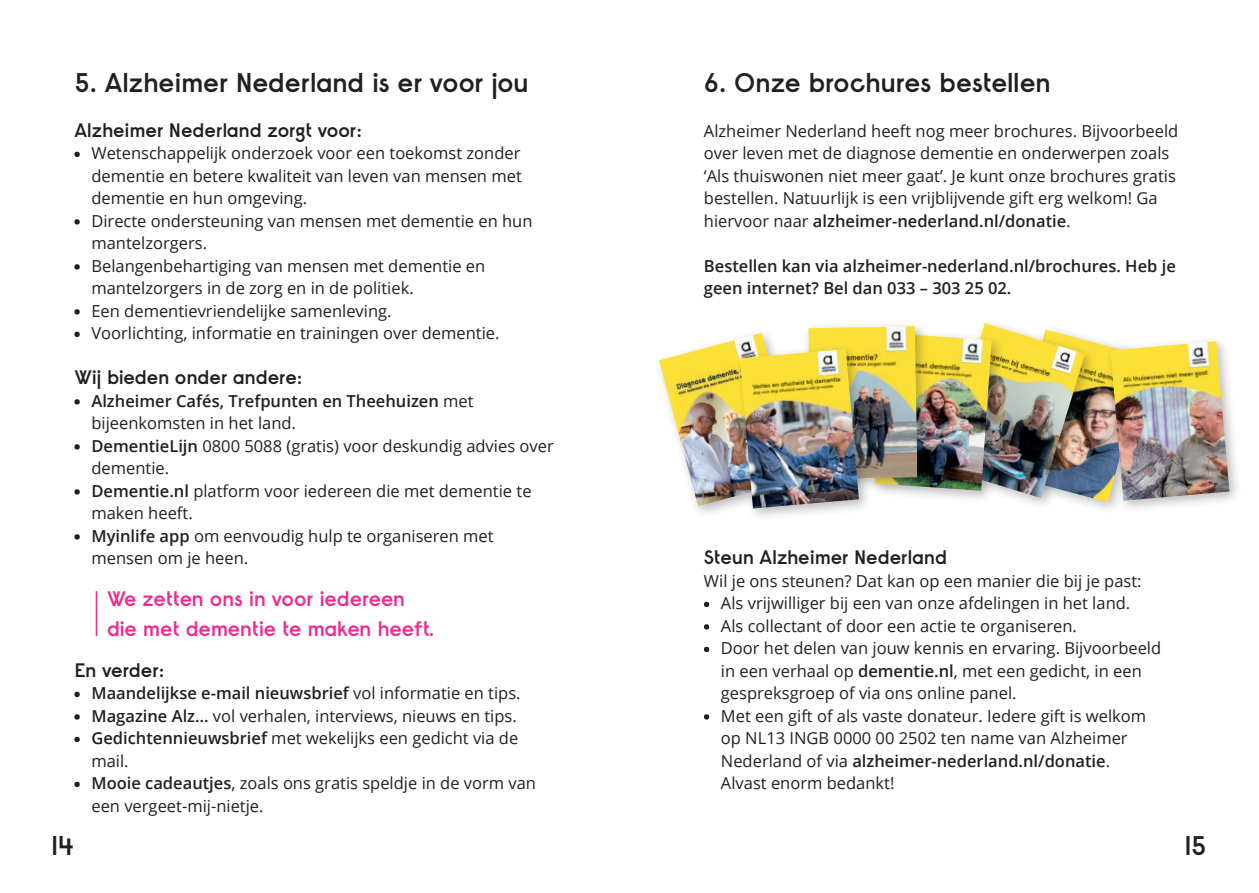
<style>
.page{position:relative;width:1259px;height:893px;background:#fff}
.page>*{position:absolute;margin:0;border:0;box-sizing:border-box;transform-origin:0 0}
.kop{font:600 27px "Raisonne AN";letter-spacing:-.015em;color:#231f20}
.platte_tekst{font:600 21px/30px "Raisonne AN";letter-spacing:-.015em;color:#ed2c8f}
.tussenkop{font:600 19.5px "Raisonne AN";letter-spacing:-.015em;color:#231f20}
.platte_tekst-2{font:600 19.5px "Raisonne AN";letter-spacing:-.015em;color:#231f20}
.platte_tekst-3{font:16.5px/22.5px "Open Sans";color:#231f20}
.platte_tekst-4{font:600 16.5px/22.5px "Open Sans";color:#231f20}
.s1{font-weight:400}
.s2{font-weight:600}
</style>
<div class="page">
<svg style="left:704px;top:602px;width:5px;height:5px"></svg>
<svg style="left:704px;top:624px;width:5px;height:6px"></svg>
<svg style="left:704px;top:647px;width:5px;height:5px"></svg>
<svg style="left:704px;top:714px;width:5px;height:6px"></svg>
<svg style="left:74px;top:152px;width:6px;height:5px"></svg>
<svg style="left:74px;top:219px;width:6px;height:6px"></svg>
<svg style="left:74px;top:264px;width:6px;height:6px"></svg>
<svg style="left:74px;top:309px;width:6px;height:6px"></svg>
<svg style="left:74px;top:332px;width:6px;height:5px"></svg>
<svg style="left:74px;top:399px;width:6px;height:6px"></svg>
<svg style="left:74px;top:444px;width:6px;height:6px"></svg>
<svg style="left:74px;top:489px;width:6px;height:6px"></svg>
<svg style="left:74px;top:534px;width:6px;height:6px"></svg>
<svg style="left:74px;top:692px;width:6px;height:5px"></svg>
<svg style="left:74px;top:714px;width:6px;height:6px"></svg>
<svg style="left:74px;top:737px;width:6px;height:5px"></svg>
<svg style="left:74px;top:782px;width:6px;height:5px"></svg>
<hr style="left:96px;top:591px;width:1px;height:45px;background:#ed2c8f">
<img style="left:1098px;top:341px;width:6px;height:161px">
<div style="left:935px;top:318px;width:163px;height:193px;background:#231f20;opacity:.3"></div>
<img style="left:940px;top:323px;width:145px;height:175px">
<div style="left:869px;top:327px;width:136px;height:177px;background:#231f20;opacity:.3"></div>
<img style="left:931px;top:333px;width:60px;height:158px">
<div style="left:802px;top:320px;width:129px;height:173px;background:#231f20;opacity:.3"></div>
<img style="left:808px;top:326px;width:109px;height:153px">
<div style="left:654px;top:328px;width:159px;height:191px;background:#231f20;opacity:.3"></div>
<img style="left:659px;top:333px;width:142px;height:173px">
<div style="left:1104px;top:335px;width:138px;height:179px;background:#231f20;opacity:.3"></div>
<img style="left:1110px;top:341px;width:119px;height:160px">
<div style="left:734px;top:343px;width:138px;height:179px;background:#231f20;opacity:.3"></div>
<img style="left:740px;top:349px;width:119px;height:160px">
<p class="kop" style="left:74px;top:65px;width:456px">5. Alzheimer Nederland is er voor jou</p>
<p class="tussenkop" style="left:74px;top:117px;width:289px">Alzheimer Nederland zorgt voor:</p>
<p class="platte_tekst-3" style="left:91px;top:142px;width:432px;text-align:justify">Wetenschappelijk onderzoek voor een toekomst zonder dementie en betere kwaliteit van leven van mensen met dementie en hun omgeving.</p>
<p class="platte_tekst-3" style="left:91px;top:209px;width:443px">Directe ondersteuning van mensen met dementie en hun mantelzorgers.</p>
<p class="platte_tekst-3" style="left:91px;top:254px;width:395px">Belangenbehartiging van mensen met dementie en mantelzorgers in de zorg en in de politiek.</p>
<p class="platte_tekst-3" style="left:91px;top:299px;width:302px">Een dementievriendelijke samenleving.</p>
<p class="platte_tekst-3" style="left:91px;top:322px;width:409px">Voorlichting, informatie en trainingen over dementie.</p>
<p class="tussenkop" style="left:74px;top:365px;width:230px">Wij bieden onder andere:</p>
<p class="platte_tekst-4" style="left:91px;top:389px;width:384px">Alzheimer Cafés, Trefpunten en Theehuizen <span class="s1">met bijeenkomsten in het land.</span></p>
<p class="platte_tekst-3" style="left:91px;top:434px;width:464px"><span class="s2">DementieLijn</span> 0800 5088 (gratis) voor deskundig advies over dementie.</p>
<p class="platte_tekst-3" style="left:91px;top:479px;width:442px"><span class="s2">Dementie.nl</span> platform voor iedereen die met dementie te maken heeft.</p>
<p class="platte_tekst-3" style="left:91px;top:524px;width:404px"><span class="s2">Myinlife app</span> om eenvoudig hulp te organiseren met mensen om je heen.</p>
<p class="platte_tekst" style="left:107px;top:583px;width:329px">We zetten ons in voor iedereen die met dementie te maken heeft.</p>
<p class="tussenkop" style="left:74px;top:657px;width:92px">En verder:</p>
<p class="platte_tekst-4" style="left:91px;top:682px;width:431px">Maandelijkse e-mail nieuwsbrief <span class="s1">vol informatie en tips.</span></p>
<p class="platte_tekst-3" style="left:91px;top:704px;width:427px"><span class="s2">Magazine Alz…</span> vol verhalen, interviews, nieuws en tips.</p>
<p class="platte_tekst-3" style="left:91px;top:727px;width:428px"><span class="s2">Gedichtennieuwsbrief</span> met wekelijks een gedicht via de mail.</p>
<p class="platte_tekst-3" style="left:91px;top:772px;width:446px"><span class="s2">Mooie cadeautjes</span>, zoals ons gratis speldje in de vorm van een vergeet-mij-nietje.</p>
<p class="kop" style="left:704px;top:65px;width:348px">6. Onze brochures bestellen</p>
<p class="platte_tekst-3" style="left:704px;top:119px;width:476px">Alzheimer Nederland heeft nog meer brochures. Bijvoorbeeld over leven met de diagnose dementie en onderwerpen zoals ‘Als thuiswonen niet meer gaat’. Je kunt onze brochures gratis bestellen. Natuurlijk is een vrijblijvende gift erg welkom! Ga hiervoor naar <span class="s2">alzheimer-nederland.nl/donatie</span>.</p>
<p class="platte_tekst-4" style="left:704px;top:254px;width:473px">Bestellen kan via alzheimer-nederland.nl/brochures. Heb je geen internet? Bel dan 033 – 303 25 02.</p>
<p class="platte_tekst-2" style="left:704px;top:545px;width:245px">Steun Alzheimer Nederland</p>
<p class="platte_tekst-3" style="left:704px;top:569px;width:439px">Wil je ons steunen? Dat kan op een manier die bij je past:</p>
<p class="platte_tekst-3" style="left:721px;top:592px;width:411px">Als vrijwilliger bij een van onze afdelingen in het land.</p>
<p class="platte_tekst-3" style="left:721px;top:614px;width:357px">Als collectant of door een actie te organiseren.</p>
<p class="platte_tekst-3" style="left:721px;top:637px;width:442px">Door het delen van jouw kennis en ervaring. Bijvoorbeeld in een verhaal op <span class="s2">dementie.nl</span>, met een gedicht, in een gespreksgroep of via ons online panel.</p>
<p class="platte_tekst-3" style="left:721px;top:704px;width:427px">Met een gift of als vaste donateur. Iedere gift is welkom op NL13 INGB 0000 00 2502 ten name van Alzheimer Nederland of via <span class="s2">alzheimer-nederland.nl/donatie</span>.<br>Alvast enorm bedankt!</p>
<h1 class="kop" style="left:51px;top:828px;width:25px">14</h1>
<h1 class="kop" style="left:1184px;top:828px;width:23px">15</h1>
</div>
